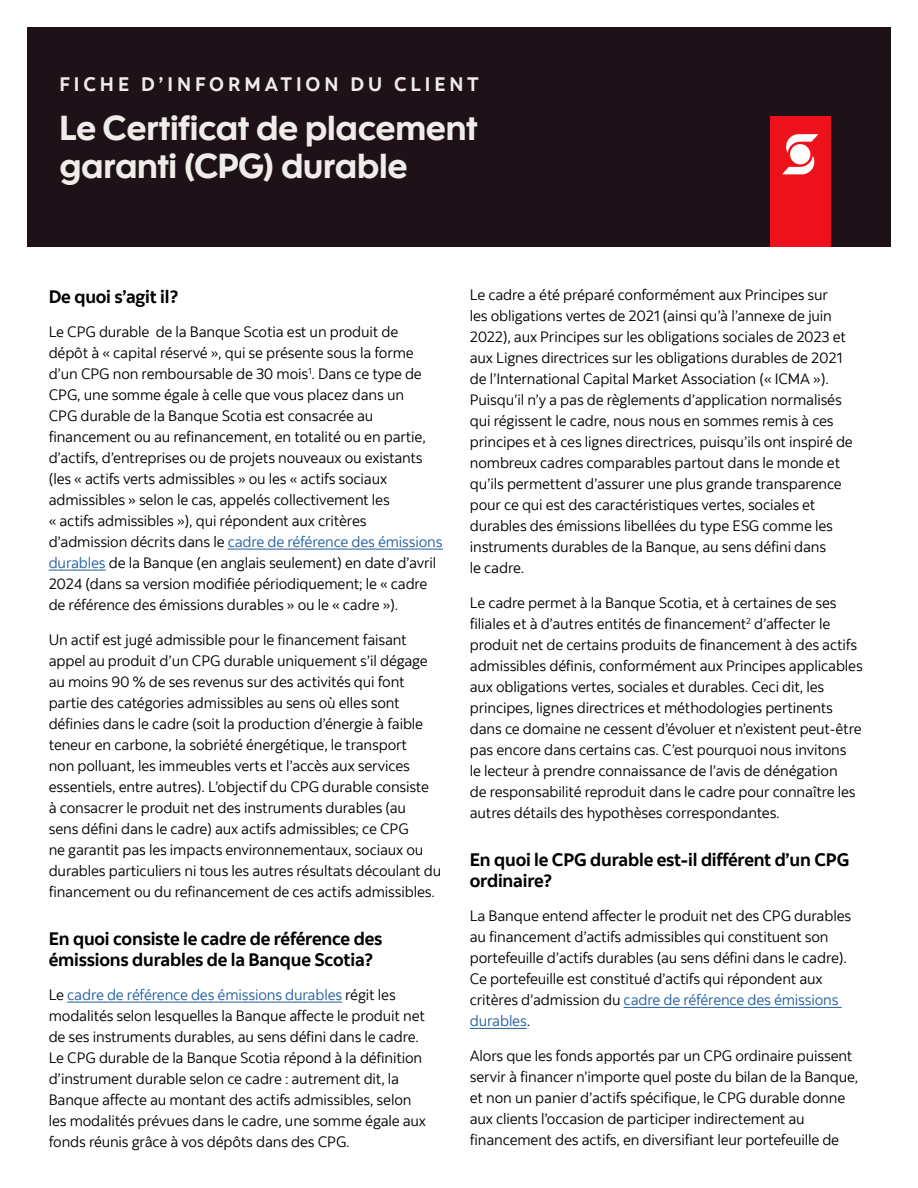
<style>
.page{position:relative;width:918px;height:1188px;background:#fff}
.page>*{position:absolute;margin:0;border:0;box-sizing:border-box;transform-origin:0 0}
.t1{font:34.5px/37.5px "Scotia Headline";letter-spacing:-.01em;color:#efece9}
.t2{font:700 19.5px "Scotia";letter-spacing:.2em;color:#efece9}
.t3{font:700 18px/21px "Scotia";letter-spacing:-.01em;color:#000}
.t4{font:15px/21px "Scotia";letter-spacing:-.01em;color:#000}
.s1{color:#215e9e}
</style>
<div class="page">
<div style="left:27px;top:27px;width:864px;height:219px;background:#1e1117"></div>
<div style="left:770px;top:116px;width:60px;height:130px;background:#ec111a"></div>
<svg style="left:782px;top:134px;width:36px;height:40px"></svg>
<div style="left:790px;top:144px;width:20px;height:20px;background:#fff;border-radius:50%"></div>
<hr style="left:228px;top:549px;width:215px;height:1px;background:#215e9e">
<hr style="left:49px;top:570px;width:57px;height:1px;background:#215e9e">
<hr style="left:67px;top:1002px;width:275px;height:1px;background:#215e9e">
<hr style="left:624px;top:1007px;width:218px;height:1px;background:#215e9e">
<hr style="left:470px;top:1028px;width:57px;height:1px;background:#215e9e">
<h2 class="t2" style="left:59px;top:72px;width:421px">FICHE D’INFORMATION DU CLIENT</h2>
<h1 class="t1" style="left:59px;top:110px;width:420px">Le Certificat de placement garanti (CPG) durable</h1>
<p class="t3" style="left:49px;top:286px;width:132px">De quoi s’agit il?</p>
<p class="t4" style="left:49px;top:321px;width:395px">Le CPG durable de la Banque Scotia est un produit de<br>dépôt à « capital réservé », qui se présente sous la forme d’un CPG non remboursable de 30 mois<sup>1</sup>. Dans ce type de CPG, une somme égale à celle que vous placez dans un<br>CPG durable de la Banque Scotia est consacrée au financement ou au refinancement, en totalité ou en partie, d’actifs, d’entreprises ou de projets nouveaux ou existants (les « actifs verts admissibles » ou les « actifs sociaux admissibles » selon le cas, appelés collectivement les<br>« actifs admissibles »), qui répondent aux critères d’admission décrits dans le <span class="s1">cadre de référence des émissions durables</span> de la Banque (en anglais seulement) en date d’avril 2024 (dans sa version modifiée périodiquement; le « cadre de référence des émissions durables » ou le « cadre »).</p>
<p class="t4" style="left:49px;top:629px;width:394px">Un actif est jugé admissible pour le financement faisant appel au produit d’un CPG durable uniquement s’il dégage au moins 90 % de ses revenus sur des activités qui font partie des catégories admissibles au sens où elles sont définies dans le cadre (soit la production d’énergie à faible teneur en carbone, la sobriété énergétique, le transport<br>non polluant, les immeubles verts et l’accès aux services essentiels, entre autres). L’objectif du CPG durable consiste<br>à consacrer le produit net des instruments durables (au<br>sens défini dans le cadre) aux actifs admissibles; ce CPG<br>ne garantit pas les impacts environnementaux, sociaux ou durables particuliers ni tous les autres résultats découlant du financement ou du refinancement de ces actifs admissibles.</p>
<p class="t3" style="left:49px;top:928px;width:335px">En quoi consiste le cadre de référence des émissions durables de la Banque Scotia?</p>
<p class="t4" style="left:49px;top:984px;width:379px">Le <span class="s1">cadre de référence des émissions durables</span> régit les modalités selon lesquelles la Banque affecte le produit net de ses instruments durables, au sens défini dans le cadre.<br>Le CPG durable de la Banque Scotia répond à la définition d’instrument durable selon ce cadre : autrement dit, la Banque affecte au montant des actifs admissibles, selon les modalités prévues dans le cadre, une somme égale aux fonds réunis grâce à vos dépôts dans des CPG.</p>
<p class="t4" style="left:470px;top:285px;width:384px">Le cadre a été préparé conformément aux Principes sur<br>les obligations vertes de 2021 (ainsi qu’à l’annexe de juin 2022), aux Principes sur les obligations sociales de 2023 et aux Lignes directrices sur les obligations durables de 2021 de l’International Capital Market Association (« ICMA »).<br>Puisqu’il n’y a pas de règlements d’application normalisés qui régissent le cadre, nous nous en sommes remis à ces principes et à ces lignes directrices, puisqu’ils ont inspiré de nombreux cadres comparables partout dans le monde et qu’ils permettent d’assurer une plus grande transparence pour ce qui est des caractéristiques vertes, sociales et durables des émissions libellées du type ESG comme les instruments durables de la Banque, au sens défini dans<br>le cadre.</p>
<p class="t4" style="left:470px;top:592px;width:394px">Le cadre permet à la Banque Scotia, et à certaines de ses filiales et à d’autres entités de financement<sup>2</sup> d’affecter le produit net de certains produits de financement à des actifs admissibles définis, conformément aux Principes applicables aux obligations vertes, sociales et durables. Ceci dit, les principes, lignes directrices et méthodologies pertinents dans ce domaine ne cessent d’évoluer et n’existent peut-être pas encore dans certains cas. C’est pourquoi nous invitons<br>le lecteur à prendre connaissance de l’avis de dénégation<br>de responsabilité reproduit dans le cadre pour connaître les autres détails des hypothèses correspondantes.</p>
<p class="t3" style="left:470px;top:849px;width:381px">En quoi le CPG durable est-il différent d’un CPG ordinaire?</p>
<p class="t4" style="left:470px;top:906px;width:383px">La Banque entend affecter le produit net des CPG durables au financement d’actifs admissibles qui constituent son portefeuille d’actifs durables (au sens défini dans le cadre).<br>Ce portefeuille est constitué d’actifs qui répondent aux critères d’admission du <span class="s1">cadre de référence des émissions durables</span>.</p>
<p class="t4" style="left:470px;top:1045px;width:390px">Alors que les fonds apportés par un CPG ordinaire puissent servir à financer n’importe quel poste du bilan de la Banque, et non un panier d’actifs spécifique, le CPG durable donne aux clients l’occasion de participer indirectement au financement des actifs, en diversifiant leur portefeuille de</p>
</div>
